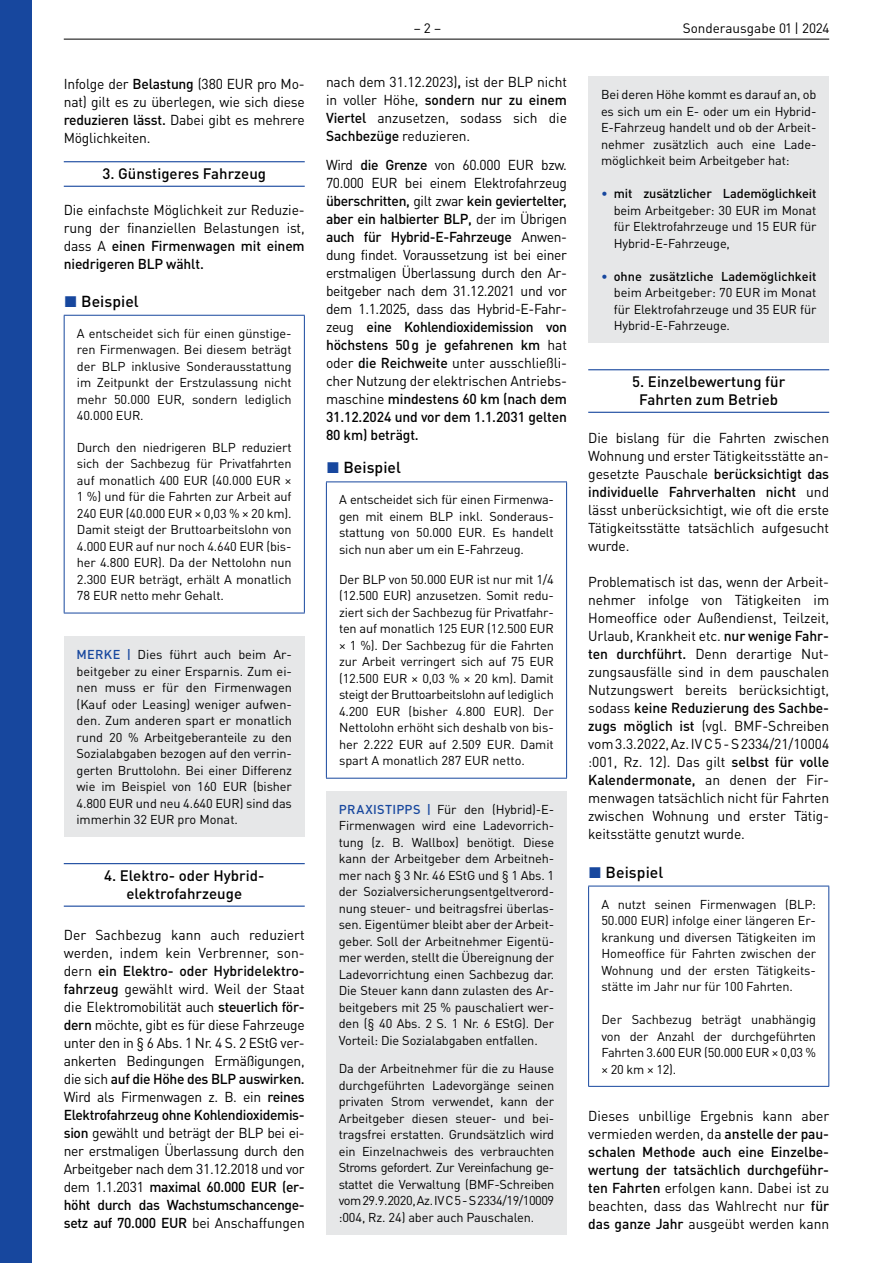
<style>
.page{position:relative;width:893px;height:1263px;background:#fff}
.page>*{position:absolute;margin:0;border:0;box-sizing:border-box;transform-origin:0 0}
.t1{font:500 15.75px "DIN Pro";letter-spacing:.005em;color:#000}
.t2{font:500 15px/18px "DIN Pro";color:#000;text-align:center}
.t3{font:14.25px/18px "DIN Pro";letter-spacing:-.01em;color:#000;text-align:justify}
.t4{font:13.5px "DIN Pro";color:#000}
.t5{font:12.75px/16.5px "DIN Pro";letter-spacing:-.01em;color:#000;text-align:justify}
.s1{font-weight:500}
.s2{color:#17479e}
.s3{font-weight:500;color:#17479e}
</style>
<div class="page">
<hr style="left:64px;top:39px;width:765px;height:1px;background:#000">
<hr style="left:64px;top:161px;width:241px;height:1px;background:#17479e">
<hr style="left:64px;top:186px;width:241px;height:1px;background:#17479e">
<hr style="left:64px;top:863px;width:241px;height:1px;background:#17479e">
<hr style="left:64px;top:905px;width:241px;height:2px;background:#17479e">
<hr style="left:64px;top:315px;width:241px;height:1px;background:#17479e">
<hr style="left:64px;top:316px;width:1px;height:297px;background:#17479e">
<hr style="left:304px;top:316px;width:1px;height:297px;background:#17479e">
<hr style="left:64px;top:613px;width:241px;height:1px;background:#17479e">
<div style="left:64px;top:637px;width:241px;height:200px;background:#e6e7e8"></div>
<hr style="left:326px;top:481px;width:241px;height:1px;background:#17479e">
<hr style="left:326px;top:482px;width:1px;height:296px;background:#17479e">
<hr style="left:566px;top:482px;width:1px;height:296px;background:#17479e">
<hr style="left:326px;top:778px;width:241px;height:1px;background:#17479e">
<div style="left:326px;top:791px;width:241px;height:443px;background:#e6e7e8"></div>
<hr style="left:588px;top:369px;width:241px;height:1px;background:#17479e">
<hr style="left:588px;top:412px;width:241px;height:1px;background:#17479e">
<div style="left:588px;top:77px;width:241px;height:266px;background:#e6e7e8"></div>
<hr style="left:588px;top:886px;width:241px;height:1px;background:#17479e">
<hr style="left:588px;top:886px;width:1px;height:200px;background:#17479e">
<hr style="left:828px;top:886px;width:1px;height:200px;background:#17479e">
<hr style="left:588px;top:1086px;width:241px;height:1px;background:#17479e">
<div style="left:0;top:0;width:32px;height:1263px;background:#17479e"></div>
<p class="t3" style="left:64px;top:75px;width:242px">Infolge der <span class="s1">Belastung</span> (380 EUR pro Mo&shy;nat) gilt es zu überlegen, wie sich diese <span class="s1">reduzieren lässt.</span> Dabei gibt es mehrere Möglichkeiten.</p>
<p class="t2" style="left:102px;top:164px;width:165px">3. Günstigeres Fahrzeug</p>
<p class="t3" style="left:64px;top:201px;width:242px">Die einfachste Möglichkeit zur Reduzie&shy;rung der finanziellen Belastungen ist, dass A <span class="s1">einen Firmenwagen mit einem niedrigeren BLP wählt.</span></p>
<p class="t1" style="left:64px;top:290px;width:76px"><span class="s2">◼</span> Beispiel</p>
<p class="t5" style="left:77px;top:324px;width:216px">A entscheidet sich für einen günstige&shy;ren Firmenwagen. Bei diesem beträgt der BLP inklusive Sonderausstattung im Zeitpunkt der Erstzulassung nicht mehr 50.000 EUR, sondern lediglich 40.000 EUR.</p>
<p class="t5" style="left:77px;top:438px;width:216px">Durch den niedrigeren BLP reduziert sich der Sachbezug für Privatfahrten auf monatlich 400 EUR (40.000 EUR × 1 %) und für die Fahrten zur Arbeit auf 240 EUR (40.000 EUR × 0,03 % × 20 km).<br>Damit steigt der Bruttoarbeitslohn von 4.000 EUR auf nur noch 4.640 EUR (bis&shy;her 4.800 EUR). Da der Nettolohn nun 2.300 EUR beträgt, erhält A monatlich 78 EUR netto mehr Gehalt.</p>
<p class="t5" style="left:77px;top:646px;width:217px"><span class="s3">MERKE |</span> Dies führt auch beim Ar&shy;beitgeber zu einer Ersparnis. Zum ei&shy;nen muss er für den Firmenwagen (Kauf oder Leasing) weniger aufwen&shy;den. Zum anderen spart er monatlich rund 20 % Arbeitgeberanteile zu den Sozialabgaben bezogen auf den verrin&shy;gerten Bruttolohn. Bei einer Differenz wie im Beispiel von 160 EUR (bisher 4.800 EUR und neu 4.640 EUR) sind das immerhin 32 EUR pro Monat.</p>
<p class="t2" style="left:104px;top:866px;width:160px">4. Elektro- oder Hybrid&shy;elektrofahrzeuge</p>
<p class="t3" style="left:64px;top:925px;width:242px">Der Sachbezug kann auch reduziert werden, indem kein Verbrenner, son&shy;dern <span class="s1">ein Elektro- oder Hybridelektro&shy;fahrzeug</span> gewählt wird. Weil der Staat die Elektromobilität auch <span class="s1">steuerlich för&shy;dern</span> möchte, gibt es für diese Fahrzeuge unter den in § 6 Abs. 1 Nr. 4 S. 2 EStG ver&shy;ankerten Bedingungen Ermäßigungen, die sich <span class="s1">auf die Höhe des BLP auswirken.<br></span>Wird als Firmenwagen z. B. ein <span class="s1">reines Elektrofahrzeug ohne Kohlendioxidemis&shy;sion</span> gewählt und beträgt der BLP bei ei&shy;ner erstmaligen Überlassung durch den Arbeitgeber nach dem 31.12.2018 und vor dem 1.1.2031 <span class="s1">maximal 60.000 EUR (er&shy;höht durch das Wachstumschancenge&shy;setz auf 70.000 EUR</span> bei Anschaffungen</p>
<p class="t4" style="left:414px;top:19px;width:29px">– 2 –</p>
<p class="t4" style="left:683px;top:19px;width:148px">Sonderausgabe 01 | 2024</p>
<p class="t3" style="left:326px;top:73px;width:242px">nach dem 31.12.2023)<span class="s1">,</span> ist der BLP nicht in voller Höhe, <span class="s1">sondern nur zu einem Viertel</span> anzusetzen, sodass sich die <span class="s1">Sachbezüge</span> reduzieren.</p>
<p class="t3" style="left:326px;top:155px;width:242px">Wird <span class="s1">die Grenze</span> von 60.000 EUR bzw.<br>70.000 EUR bei einem Elektrofahrzeug <span class="s1">überschritten,</span> gilt zwar <span class="s1">kein geviertelter, aber ein halbierter BLP,</span> der im Übrigen <span class="s1">auch für Hybrid-E-Fahrzeuge</span> Anwen&shy;dung findet. Voraussetzung ist bei einer erstmaligen Überlassung durch den Ar&shy;beitgeber nach dem 31.12.2021 und vor dem 1.1.2025, dass das Hybrid-E-Fahr&shy;zeug <span class="s1">eine Kohlendioxidemission von höchstens 50g je gefahrenen km</span> hat oder <span class="s1">die Reichweite</span> unter ausschließli&shy;cher Nutzung der elektrischen Antriebs&shy;maschine <span class="s1">mindestens 60 km (nach dem 31.12.2024 und vor dem 1.1.2031 gelten 80 km) beträgt.</span></p>
<p class="t1" style="left:326px;top:457px;width:76px"><span class="s2">◼</span> Beispiel</p>
<p class="t5" style="left:339px;top:491px;width:216px">A entscheidet sich für einen Firmenwa&shy;gen mit einem BLP inkl. Sonderaus&shy;stattung von 50.000 EUR. Es handelt sich nun aber um ein E-Fahrzeug.</p>
<p class="t5" style="left:339px;top:570px;width:216px">Der BLP von 50.000 EUR ist nur mit 1/4 (12.500 EUR) anzusetzen. Somit redu&shy;ziert sich der Sachbezug für Privatfahr&shy;ten auf monatlich 125 EUR (12.500 EUR × 1 %). Der Sachbezug für die Fahrten zur Arbeit verringert sich auf 75 EUR (12.500 EUR × 0,03 % × 20 km). Damit steigt der Bruttoarbeitslohn auf lediglich 4.200 EUR (bisher 4.800 EUR). Der Nettolohn erhöht sich deshalb von bis&shy;her 2.222 EUR auf 2.509 EUR. Damit spart A monatlich 287 EUR netto.</p>
<p class="t5" style="left:339px;top:800px;width:217px"><span class="s3">PRAXISTIPPS |</span> Für den (Hybrid)-E-Firmenwagen wird eine Ladevorrich&shy;tung (z. B. Wallbox) benötigt. Diese kann der Arbeitgeber dem Arbeitneh&shy;mer nach § 3 Nr. 46 EStG und § 1 Abs. 1 der Sozialversicherungsentgeltverord&shy;nung steuer- und beitragsfrei überlas&shy;sen. Eigentümer bleibt aber der Arbeit&shy;geber. Soll der Arbeitnehmer Eigentü&shy;mer werden, stellt die Übereignung der Ladevorrichtung einen Sachbezug dar.<br>Die Steuer kann dann zulasten des Ar&shy;beitgebers mit 25 % pauschaliert wer&shy;den (§ 40 Abs. 2 S. 1 Nr. 6 EStG). Der Vorteil: Die Sozialabgaben entfallen.</p>
<p class="t5" style="left:339px;top:1060px;width:217px">Da der Arbeitnehmer für die zu Hause durchgeführten Ladevorgänge seinen privaten Strom verwendet, kann der Arbeitgeber diesen steuer- und bei&shy;tragsfrei erstatten. Grundsätzlich wird ein Einzelnachweis des verbrauchten Stroms gefordert. Zur Vereinfachung ge&shy;stattet die Verwaltung (BMF-Schreiben vom 29.9.2020, Az. IV C 5 - S 2334/19/10009 :004, Rz. 24) aber auch Pauschalen.</p>
<p class="t5" style="left:601px;top:86px;width:217px">Bei deren Höhe kommt es darauf an, ob es sich um ein E- oder um ein Hybrid-E-Fahrzeug handelt und ob der Arbeit&shy;nehmer zusätzlich auch eine Lade&shy;möglichkeit beim Arbeitgeber hat:</p>
<p class="t5" style="left:614px;top:185px;width:204px;text-indent:-13px"><span class="s2">•</span> <span class="s1">mit zusätzlicher Lademöglichkeit </span>beim Arbeitgeber: 30 EUR im Monat für Elektrofahrzeuge und 15 EUR für Hybrid-E-Fahrzeuge,</p>
<p class="t5" style="left:614px;top:267px;width:204px;text-indent:-13px"><span class="s2">•</span> <span class="s1">ohne zusätzliche Lademöglichkeit </span>beim Arbeitgeber: 70 EUR im Monat für Elektrofahrzeuge und 35 EUR für Hybrid-E-Fahrzeuge.</p>
<p class="t2" style="left:632px;top:372px;width:155px">5. Einzelbewertung für<br>Fahrten zum Betrieb</p>
<p class="t3" style="left:588px;top:428px;width:242px">Die bislang für die Fahrten zwischen Wohnung und erster Tätigkeitsstätte an&shy;gesetzte Pauschale <span class="s1">berücksichtigt das individuelle Fahrverhalten nicht</span> und lässt unberücksichtigt, wie oft die erste Tätigkeitsstätte tatsächlich aufgesucht wurde.</p>
<p class="t3" style="left:588px;top:572px;width:242px">Problematisch ist das, wenn der Arbeit&shy;nehmer infolge von Tätigkeiten im Homeoffice oder Außendienst, Teilzeit, Urlaub, Krankheit etc. <span class="s1">nur wenige Fahr&shy;ten durchführt.</span> Denn derartige Nut&shy;zungsausfälle sind in dem pauschalen Nutzungswert bereits berücksichtigt, sodass <span class="s1">keine Reduzierung des Sachbe&shy;zugs möglich ist</span> (vgl. BMF-Schreiben vom 3.3.2022, Az. IV C 5 - S 2334/21/10004 :001, Rz. 12). Das gilt <span class="s1">selbst für volle Kalendermonate,</span> an denen der Fir&shy;menwagen tatsächlich nicht für Fahrten zwischen Wohnung und erster Tätig&shy;keitsstätte genutzt wurde.</p>
<p class="t1" style="left:589px;top:861px;width:76px"><span class="s2">◼</span> Beispiel</p>
<p class="t5" style="left:601px;top:895px;width:216px">A nutzt seinen Firmenwagen (BLP:<br>50.000 EUR) infolge einer längeren Er&shy;krankung und diversen Tätigkeiten im Homeoffice für Fahrten zwischen der Wohnung und der ersten Tätigkeits&shy;stätte im Jahr nur für 100 Fahrten.</p>
<p class="t5" style="left:601px;top:1011px;width:216px">Der Sachbezug beträgt unabhängig von der Anzahl der durchgeführten Fahrten 3.600 EUR (50.000 EUR × 0,03 % × 20 km × 12).</p>
<p class="t3" style="left:588px;top:1106px;width:242px">Dieses unbillige Ergebnis kann aber vermieden werden, da <span class="s1">anstelle der pau&shy;schalen Methode auch eine Einzelbe&shy;wertung der tatsächlich durchgeführ&shy;ten Fahrten</span> erfolgen kann. Dabei ist zu beachten, dass das Wahlrecht nur <span class="s1">für das ganze Jahr</span> ausgeübt werden kann</p>
</div>
